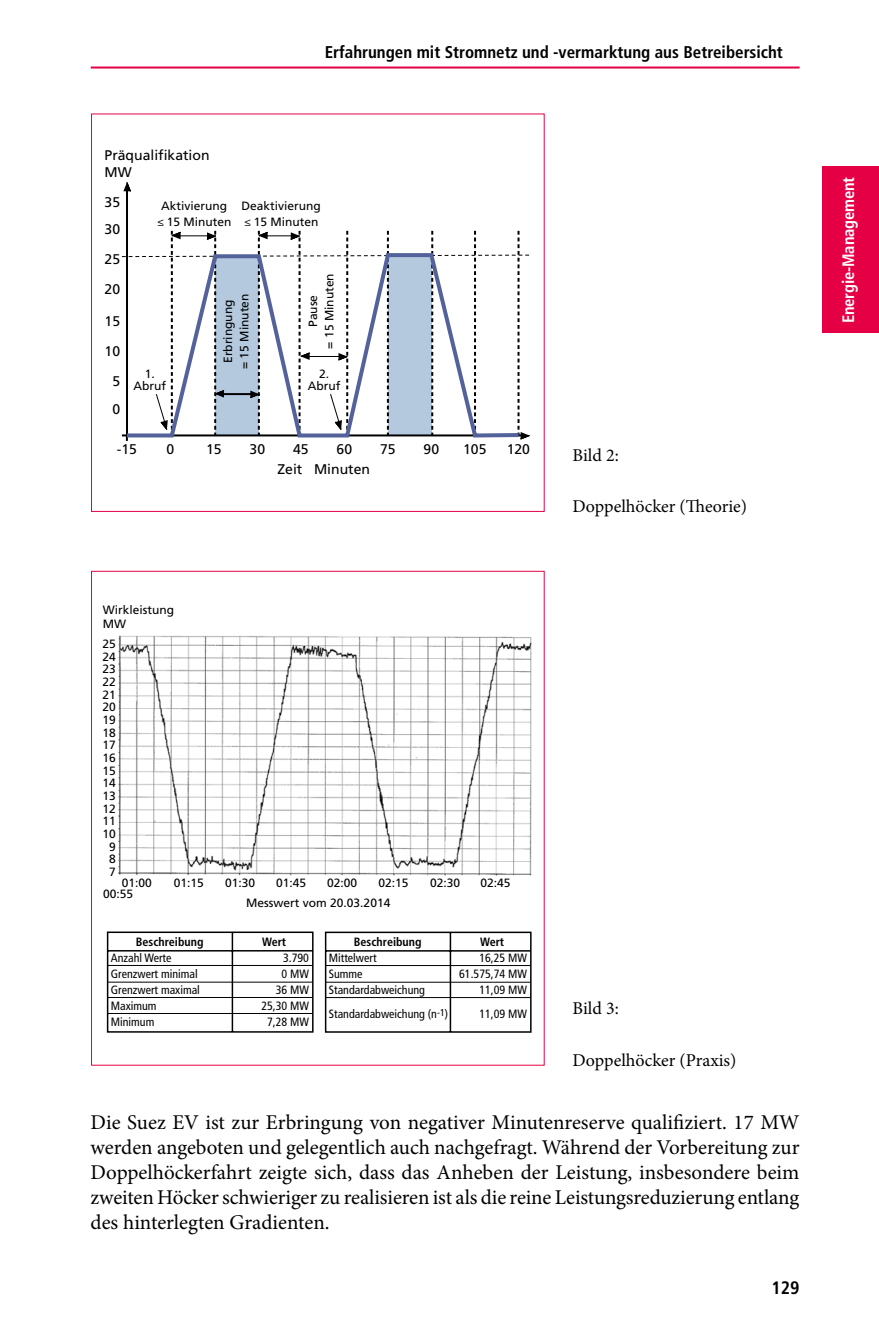
<style>
.page{position:relative;width:879px;height:1333px;background:#fff}
.page>*{position:absolute;margin:0;border:0;box-sizing:border-box;transform-origin:0 0}
.t1{font:21px/25.2px "Minion Pro";letter-spacing:-.005em;color:#000;text-align:justify}
.t2{font:18px "Minion Pro";color:#000}
.t3{font:700 condensed 18px "Frutiger";color:#000}
.t4{font:700 condensed 17px "Frutiger";color:#000}
.t5{font:700 condensed 16.6px "Frutiger";letter-spacing:-.01em;color:#fff}
.t6{font:14px/29.4px "Frutiger";color:#000}
.t7{font:12px/16.4px "Frutiger";color:#000;text-align:center}
.t8{font:condensed 12px "Frutiger";color:#000}
.t9{font:700 condensed 12px "Frutiger";color:#000}
.s1{font-family:"Myriad Pro"}
</style>
<div class="page">
<hr style="left:91px;top:66px;width:708px;height:2px;background:#e50046">
<hr style="left:126px;top:187px;width:2px;height:248px;background:#000">
<svg style="left:123px;top:182px;width:7px;height:9px"></svg>
<svg style="left:121px;top:231px;width:409px;height:210px"></svg>
<svg style="left:123px;top:251px;width:399px;height:188px"></svg>
<img style="left:118px;top:635px;width:414px;height:241px">
<svg style="left:106px;top:931px;width:208px;height:101px"></svg>
<hr style="left:108px;top:964px;width:205px;height:1px;background:#000">
<hr style="left:108px;top:981px;width:205px;height:1px;background:#000">
<hr style="left:108px;top:1012px;width:205px;height:1px;background:#000">
<hr style="left:108px;top:996px;width:205px;height:1px;background:#000">
<svg style="left:324px;top:931px;width:208px;height:101px"></svg>
<hr style="left:326px;top:965px;width:205px;height:1px;background:#000">
<hr style="left:326px;top:981px;width:205px;height:1px;background:#000">
<hr style="left:326px;top:997px;width:205px;height:1px;background:#000">
<div style="left:822px;top:167px;width:57px;height:166px;background:#e50046"></div>
<p class="t4" style="left:325px;top:42px;width:460px">Erfahrungen mit Stromnetz und -vermarktung aus Betreibersicht</p>
<p class="t6" style="left:105px;top:147px;width:107px;line-height:16.4px">Präqualifikation<br>MW</p>
<p class="t6" style="left:105px;top:187px;width:17px">35</p>
<p class="t7" style="left:157px;top:197px;width:76px">Aktivierung <span class="s1">≤</span> 15 Minuten</p>
<p class="t7" style="left:242px;top:197px;width:81px;text-align:left">Deaktivierung <span class="s1">≤</span> 15 Minuten</p>
<p class="t6" style="left:105px;top:214px;width:17px;text-align:justify">30<br>25<br>20</p>
<p class="t6" style="left:105px;top:306px;width:17px;text-align:center">15<br>10<br>5<br>0</p>
<p class="t6" style="left:117px;top:434px;width:22px">-15</p>
<p class="t6" style="left:166px;top:434px;width:9px">0</p>
<p class="t6" style="left:206px;top:434px;width:17px">15</p>
<p class="t6" style="left:250px;top:434px;width:17px">30</p>
<p class="t6" style="left:293px;top:434px;width:17px">45</p>
<p class="t7" style="left:304px;top:348px;width:77px;rotate:-90deg">Pause<br>= 15 Minuten</p>
<p class="t7" style="left:219px;top:369px;width:77px;rotate:-90deg">Erbringung<br>= 15 Minuten</p>
<p class="t7" style="left:308px;top:368px;width:34px;line-height:12px">2.<br>Abruf</p>
<p class="t7" style="left:134px;top:368px;width:34px;line-height:12px">1.<br>Abruf</p>
<p class="t6" style="left:277px;top:438px;width:94px;line-height:20px;text-indent:59px">60<br>Zeit Minuten</p>
<p class="t6" style="left:380px;top:434px;width:17px">75</p>
<p class="t6" style="left:423px;top:434px;width:17px">90</p>
<p class="t6" style="left:463px;top:434px;width:25px">105</p>
<p class="t6" style="left:507px;top:434px;width:25px">120</p>
<p class="t7" style="left:103px;top:602px;width:73px;line-height:14.4px;text-align:left">Wirkleistung<br>MW</p>
<p class="t7" style="left:103px;top:635px;width:15px">25</p>
<p class="t7" style="left:103px;top:648px;width:15px">24</p>
<p class="t7" style="left:103px;top:661px;width:15px">23</p>
<p class="t7" style="left:103px;top:673px;width:15px">22</p>
<p class="t7" style="left:103px;top:686px;width:15px">21</p>
<p class="t7" style="left:103px;top:699px;width:15px">20</p>
<p class="t7" style="left:103px;top:711px;width:15px">19</p>
<p class="t7" style="left:103px;top:724px;width:15px">18</p>
<p class="t7" style="left:103px;top:737px;width:15px">17</p>
<p class="t7" style="left:103px;top:749px;width:15px">16</p>
<p class="t7" style="left:103px;top:762px;width:15px">15</p>
<p class="t7" style="left:103px;top:775px;width:15px">14</p>
<p class="t7" style="left:103px;top:787px;width:15px">13</p>
<p class="t7" style="left:103px;top:800px;width:15px">12</p>
<p class="t7" style="left:103px;top:812px;width:15px">11</p>
<p class="t7" style="left:103px;top:825px;width:15px">10</p>
<p class="t7" style="left:109px;top:838px;width:8px">9</p>
<p class="t7" style="left:109px;top:850px;width:8px">8</p>
<p class="t7" style="left:109px;top:863px;width:8px">7</p>
<p class="t7" style="left:122px;top:874px;width:32px">01:00</p>
<p class="t7" style="left:174px;top:874px;width:32px">01:15</p>
<p class="t7" style="left:225px;top:874px;width:32px">01:30</p>
<p class="t7" style="left:276px;top:874px;width:32px">01:45</p>
<p class="t7" style="left:327px;top:874px;width:32px">02:00</p>
<p class="t7" style="left:378px;top:874px;width:32px">02:15</p>
<p class="t7" style="left:430px;top:874px;width:32px">02:30</p>
<p class="t7" style="left:480px;top:874px;width:32px">02:45</p>
<p class="t7" style="left:103px;top:885px;width:32px">00:55</p>
<p class="t7" style="left:246px;top:894px;width:146px">Messwert vom 20.03.2014</p>
<p class="t2" style="left:572px;top:443px;width:48px">Bild 2:</p>
<p class="t2" style="left:572px;top:494px;width:176px">Doppelhöcker (Theorie)</p>
<p class="t9" style="left:136px;top:934px;width:69px">Beschreibung</p>
<p class="t9" style="left:262px;top:934px;width:25px">Wert</p>
<p class="t8" style="left:111px;top:950px;width:62px">Anzahl Werte</p>
<p class="t8" style="left:283px;top:950px;width:27px">3.790</p>
<p class="t8" style="left:111px;top:966px;width:88px">Grenzwert minimal</p>
<p class="t8" style="left:281px;top:966px;width:29px">0 MW</p>
<p class="t8" style="left:111px;top:982px;width:91px">Grenzwert maximal</p>
<p class="t8" style="left:276px;top:982px;width:35px">36 MW</p>
<p class="t8" style="left:111px;top:998px;width:47px">Maximum</p>
<p class="t8" style="left:261px;top:998px;width:49px">25,30 MW</p>
<p class="t8" style="left:111px;top:1014px;width:45px">Minimum</p>
<p class="t8" style="left:267px;top:1014px;width:43px">7,28 MW</p>
<p class="t9" style="left:354px;top:934px;width:69px">Beschreibung</p>
<p class="t9" style="left:480px;top:934px;width:25px">Wert</p>
<p class="t8" style="left:329px;top:950px;width:49px">Mittelwert</p>
<p class="t8" style="left:479px;top:950px;width:49px">16,25 MW</p>
<p class="t8" style="left:329px;top:966px;width:35px">Summe</p>
<p class="t8" style="left:459px;top:966px;width:69px">61.575,74 MW</p>
<p class="t8" style="left:329px;top:982px;width:98px">Standardabweichung</p>
<p class="t8" style="left:479px;top:982px;width:49px">11,09 MW</p>
<p class="t8" style="left:329px;top:1006px;width:121px">Standardabweichung (n<sup>-1</sup>)</p>
<p class="t8" style="left:479px;top:1006px;width:49px">11,09 MW</p>
<p class="t2" style="left:572px;top:996px;width:48px">Bild 3:</p>
<p class="t2" style="left:572px;top:1047px;width:165px">Doppelhöcker (Praxis)</p>
<p class="t1" style="left:91px;top:1109px;width:710px">Die Suez EV ist zur Erbringung von negativer Minutenreserve qualifiziert. 17 MW werden angeboten und gelegentlich auch nachgefragt. Während der Vorbereitung zur Doppelhöckerfahrt zeigte sich, dass das Anheben der Leistung, insbesondere beim zweiten Höcker schwieriger zu realisieren ist als die reine Leistungsreduzierung entlang des hinterlegten Gradienten.</p>
<p class="t3" style="left:771px;top:1276px;width:30px">129</p>
<p class="t5" style="left:838px;top:323px;width:148px;rotate:-90deg">Energie-Management</p>
</div>
